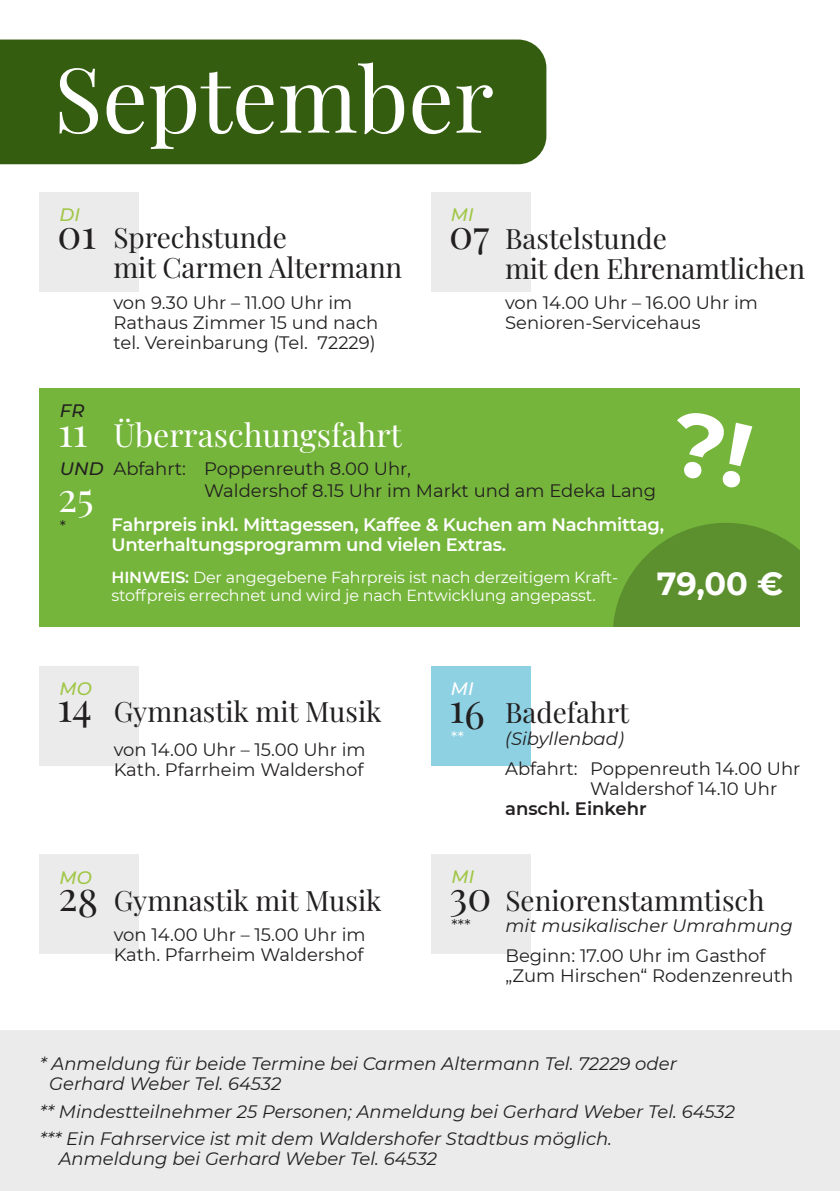
<style>
.page{position:relative;width:840px;height:1191px;background:#fff}
.page>*{position:absolute;margin:0;border:0;box-sizing:border-box;transform-origin:0 0}
.t1{font:90px "Playfair Display";color:#fff}
.t2{font:40px "Playfair Display";color:#221f20}
.t3{font:40px/64.4px "Playfair Display";color:#fff}
.t4{font:32px "Playfair Display";color:#fff}
.t5{font:700 32px "Montserrat";color:#fff}
.t6{font:28px/30px "Playfair Display";color:#221f20}
.t7{font:18px/20px "Montserrat";color:#221f20}
.t8{font:italic 18px/20px "Montserrat";color:#221f20}
.t9{font:600 18px/20px "Montserrat";letter-spacing:-.015em;color:#fff}
.t10{font:600 18px "Montserrat";color:#221f20}
.t11{font:italic 500 18px "Montserrat";color:#a0c645}
.t12{font:italic 500 18px "Montserrat";color:#221f20}
.t13{font:italic 500 18px "Montserrat";color:#fff}
.t14{font:16px/18px "Montserrat";letter-spacing:-.01em;color:#fff}
.t15{font:16px "Montserrat";color:#221f20}
.s1{font-weight:600}
.s2{font-size:40px}
.s3{font-size:38px}
</style>
<div class="page">
<div style="left:0;top:1031px;width:840px;height:160px;background:#ebebeb"></div>
<div style="left:40px;top:667px;width:99px;height:99px;background:#ebebeb"></div>
<div style="left:0;top:40px;width:546px;height:124px;background:#345d10"></div>
<div style="left:431px;top:193px;width:99px;height:99px;background:#ebebeb"></div>
<div style="left:40px;top:193px;width:99px;height:99px;background:#ebebeb"></div>
<div style="left:40px;top:389px;width:759px;height:238px;background:#75b53b"></div>
<svg style="left:613px;top:523px;width:186px;height:104px"></svg>
<div style="left:431px;top:667px;width:99px;height:99px;background:#8ed1e3"></div>
<div style="left:40px;top:855px;width:99px;height:99px;background:#ebebeb"></div>
<div style="left:431px;top:855px;width:100px;height:99px;background:#ebebeb"></div>
<h1 class="t1" style="left:54px;top:35px;width:442px">September</h1>
<p class="t11" style="left:59px;top:204px;width:22px">DI</p>
<p class="t11" style="left:451px;top:204px;width:24px">MI</p>
<h3 class="t6" style="left:113px;top:222px;width:290px">Sprechstunde<br>mit Carmen Altermann</h3>
<p class="t7" style="left:113px;top:292px;width:266px">von 9.30 Uhr – 11.00 Uhr im<br>Rathaus Zimmer 15 und nach tel. Vereinbarung (Tel. 72229)</p>
<h2 class="t2" style="left:57px;top:205px;width:40px">01</h2>
<h2 class="t2" style="left:449px;top:206px;width:42px">07</h2>
<h3 class="t6" style="left:505px;top:222px;width:301px">Bastelstunde<br>mit den Ehrenamtlichen</h3>
<p class="t7" style="left:505px;top:292px;width:254px">von 14.00 Uhr – 16.00 Uhr im<br>Senioren-Servicehaus</p>
<p class="t12" style="left:60px;top:400px;width:26px">FR</p>
<h2 class="t3" style="left:58px;top:399px;width:37px">11<br>25</h2>
<p class="t12" style="left:60px;top:457px;width:45px">UND</p>
<p class="t15" style="left:60px;top:517px;width:8px">*</p>
<h3 class="t4" style="left:113px;top:413px;width:290px">Überraschungsfahrt</h3>
<p class="t7" style="left:204px;top:457px;width:453px;line-height:22px;text-indent:-91px">Abfahrt: Poppenreuth 8.00 Uhr,<br>Waldershof 8.15 Uhr im Markt und am Edeka Lang</p>
<p class="t9" style="left:112px;top:514px;width:554px">Fahrpreis inkl. Mittagessen, Kaffee &amp; Kuchen am Nachmittag,<br>Unterhaltungsprogramm und vielen Extras.</p>
<p class="t14" style="left:112px;top:568px;width:508px"><span class="s1">HINWEIS:</span> Der angegebene Fahrpreis ist nach derzeitigem Kraft&shy;stoffpreis errechnet und wird je nach Entwicklung angepasst.</p>
<h3 class="t5" style="left:656px;top:564px;width:128px">79,00 €</h3>
<p class="t11" style="left:60px;top:677px;width:34px">MO</p>
<p class="t13" style="left:451px;top:677px;width:24px">MI</p>
<h3 class="t6" style="left:57px;top:696px;width:326px"><span class="s2">14</span> Gymnastik mit Musik</h3>
<p class="t7" style="left:114px;top:739px;width:253px">von 14.00 Uhr – 15.00 Uhr im<br>Kath. Pfarrheim Waldershof</p>
<p class="t11" style="left:59px;top:866px;width:34px">MO</p>
<h3 class="t6" style="left:58px;top:884px;width:325px"><span class="s2">2</span><span class="s3">8</span> Gymnastik mit Musik</h3>
<p class="t7" style="left:114px;top:924px;width:253px">von 14.00 Uhr – 15.00 Uhr im<br>Kath. Pfarrheim Waldershof</p>
<h3 class="t6" style="left:449px;top:696px;width:181px"><span class="s2">1</span><span class="s3">6</span> Badefahrt</h3>
<p class="t14" style="left:451px;top:728px;width:14px">**</p>
<p class="t8" style="left:505px;top:728px;width:120px">(Sibyllenbad)</p>
<p class="t7" style="left:590px;top:758px;width:212px;text-indent:-85px">Abfahrt: Poppenreuth 14.00 Uhr<br>Waldershof 14.10 Uhr</p>
<p class="t10" style="left:505px;top:797px;width:143px">anschl. Einkehr</p>
<p class="t11" style="left:451px;top:866px;width:24px">MI</p>
<h3 class="t6" style="left:449px;top:884px;width:317px"><span class="s2">30</span> Seniorenstammtisch</h3>
<p class="t15" style="left:451px;top:915px;width:21px">***</p>
<p class="t8" style="left:505px;top:916px;width:289px">mit musikalischer Umrahmung</p>
<p class="t7" style="left:505px;top:946px;width:289px">Beginn: 17.00 Uhr im Gasthof „Zum Hirschen“ Rodenzenreuth</p>
<p class="t8" style="left:49px;top:1053px;width:629px;text-indent:-9px">* Anmeldung für beide Termine bei Carmen Altermann Tel. 72229 oder<br>Gerhard Weber Tel. 64532</p>
<p class="t8" style="left:40px;top:1098px;width:696px;line-height:27.4px">** Mindestteilnehmer 25 Personen; Anmeldung bei Gerhard Weber Tel. 64532 *** Ein Fahrservice ist mit dem Waldershofer Stadtbus möglich.</p>
<p class="t8" style="left:59px;top:1149px;width:380px">Anmeldung bei Gerhard Weber Tel. 64532</p>
</div>
